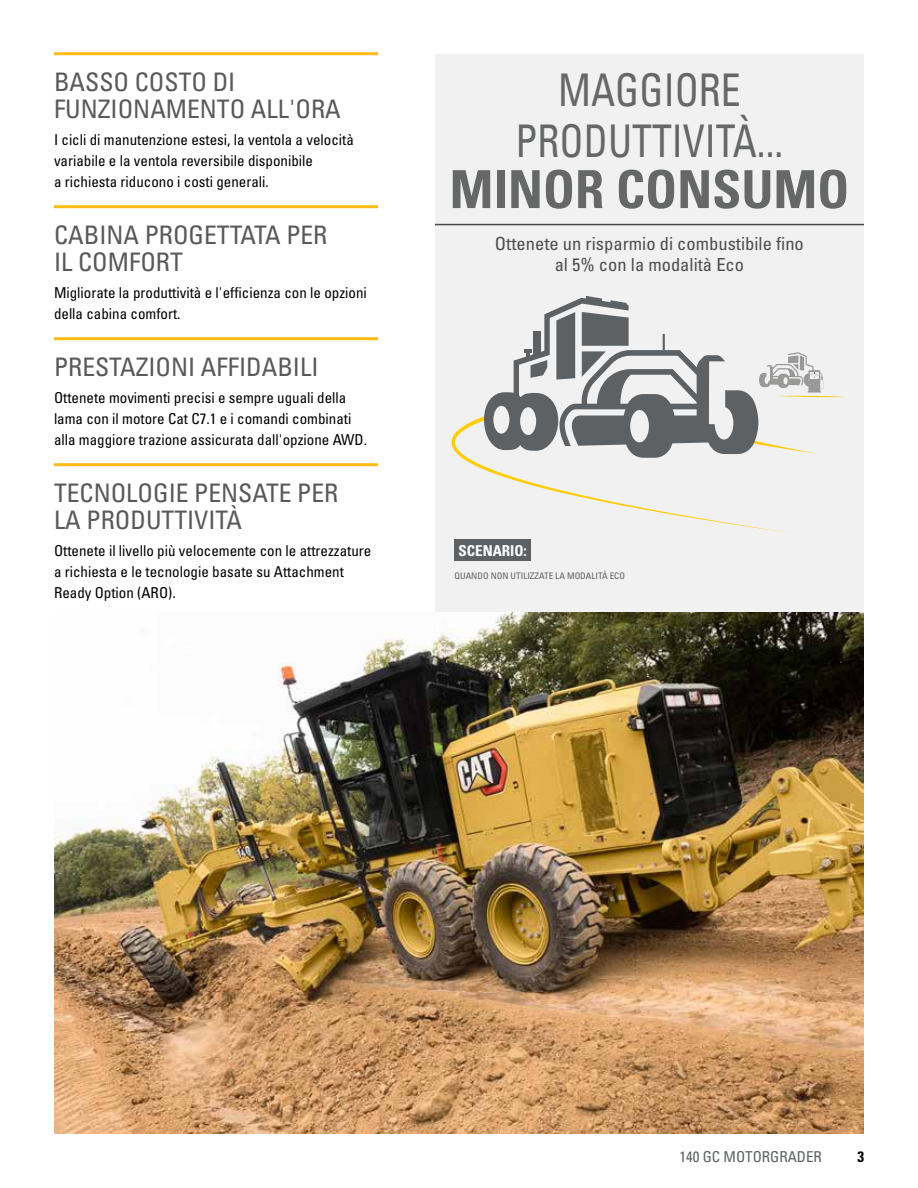
<style>
.page{position:relative;width:918px;height:1188px;background:#fff}
.page>*{position:absolute;margin:0;border:0;box-sizing:border-box;transform-origin:0 0}
.Body_copy{font:700 condensed 52.5px "Univers LT Std";color:#666767}
.Body_copy-2{font:condensed 45px/51px "Univers LT Std";color:#666767;text-align:center;scale:.88 1}
.Headline_gray_with_yellow_rule_above_cop{font:condensed 25.5px/27px "Univers LT Std";color:#58595b}
.Body_copy-3{font:condensed 18px/21px "Univers LT Std";color:#4d4d4d;text-align:center}
.Body_copy-4{font:condensed 15px/21px "Univers LT Std";color:#000}
.t1{font:condensed 15px "Univers LT Std";color:#5e6263}
.Body_copy-5{font:700 condensed 15px "Univers LT Std";color:#fff}
.t2{font:700 condensed 15px "Univers LT Std";color:#000}
.Body_copy-6{font:condensed 9px "Univers LT Std";color:#5d6164}
</style>
<div class="page">
<div style="left:435px;top:54px;width:429px;height:558px;background:#f1f1f2"></div>
<div style="left:454px;top:540px;width:77px;height:21px;background:#5d6164"></div>
<svg style="left:451px;top:296px;width:396px;height:238px"></svg>
<hr style="left:435px;top:224px;width:429px;height:1px;background:#4d4d4d">
<img style="left:54px;top:612px;width:810px;height:522px">
<hr style="left:54px;top:52px;width:324px;height:3px;background:#fdba12">
<hr style="left:54px;top:205px;width:324px;height:3px;background:#fdba12">
<hr style="left:54px;top:337px;width:324px;height:3px;background:#fdba12">
<hr style="left:54px;top:463px;width:324px;height:3px;background:#fdba12">
<p class="Headline_gray_with_yellow_rule_above_cop" style="left:54px;top:68px;width:288px">BASSO COSTO DI<br>FUNZIONAMENTO ALL'ORA</p>
<p class="Body_copy-4" style="left:54px;top:129px;width:301px">I cicli di manutenzione estesi, la ventola a velocità variabile e la ventola reversibile disponibile<br>a richiesta riducono i costi generali.</p>
<p class="Headline_gray_with_yellow_rule_above_cop" style="left:54px;top:221px;width:275px">CABINA PROGETTATA PER<br>IL COMFORT</p>
<p class="Body_copy-4" style="left:54px;top:282px;width:314px">Migliorate la produttività e l'efficienza con le opzioni della cabina comfort.</p>
<p class="Headline_gray_with_yellow_rule_above_cop" style="left:54px;top:353px;width:266px">PRESTAZIONI AFFIDABILI</p>
<p class="Body_copy-4" style="left:54px;top:387px;width:315px">Ottenete movimenti precisi e sempre uguali della lama con il motore Cat C7.1 e i comandi combinati alla maggiore trazione assicurata dall'opzione AWD.</p>
<p class="Headline_gray_with_yellow_rule_above_cop" style="left:54px;top:479px;width:286px">TECNOLOGIE PENSATE PER<br>LA PRODUTTIVITÀ</p>
<p class="Body_copy-4" style="left:54px;top:540px;width:319px">Ottenete il livello più velocemente con le attrezzature a richiesta e le tecnologie basate su Attachment<br>Ready Option (ARO).</p>
<p class="Body_copy-2" style="left:516px;top:64px;width:306px">MAGGIORE<br>PRODUTTIVITÀ...</p>
<p class="Body_copy" style="left:450px;top:157px;width:401px">MINOR CONSUMO</p>
<p class="Body_copy-3" style="left:495px;top:233px;width:310px">Ottenete un risparmio di combustibile fino al 5% con la modalità Eco</p>
<p class="Body_copy-5" style="left:459px;top:541px;width:70px">SCENARIO:</p>
<p class="Body_copy-6" style="left:454px;top:570px;width:172px">QUANDO NON UTILIZZATE LA MODALITÀ ECO</p>
<p class="t1" style="left:680px;top:1147px;width:144px">140 GC MOTORGRADER</p>
<p class="t2" style="left:857px;top:1147px;width:8px">3</p>
</div>
